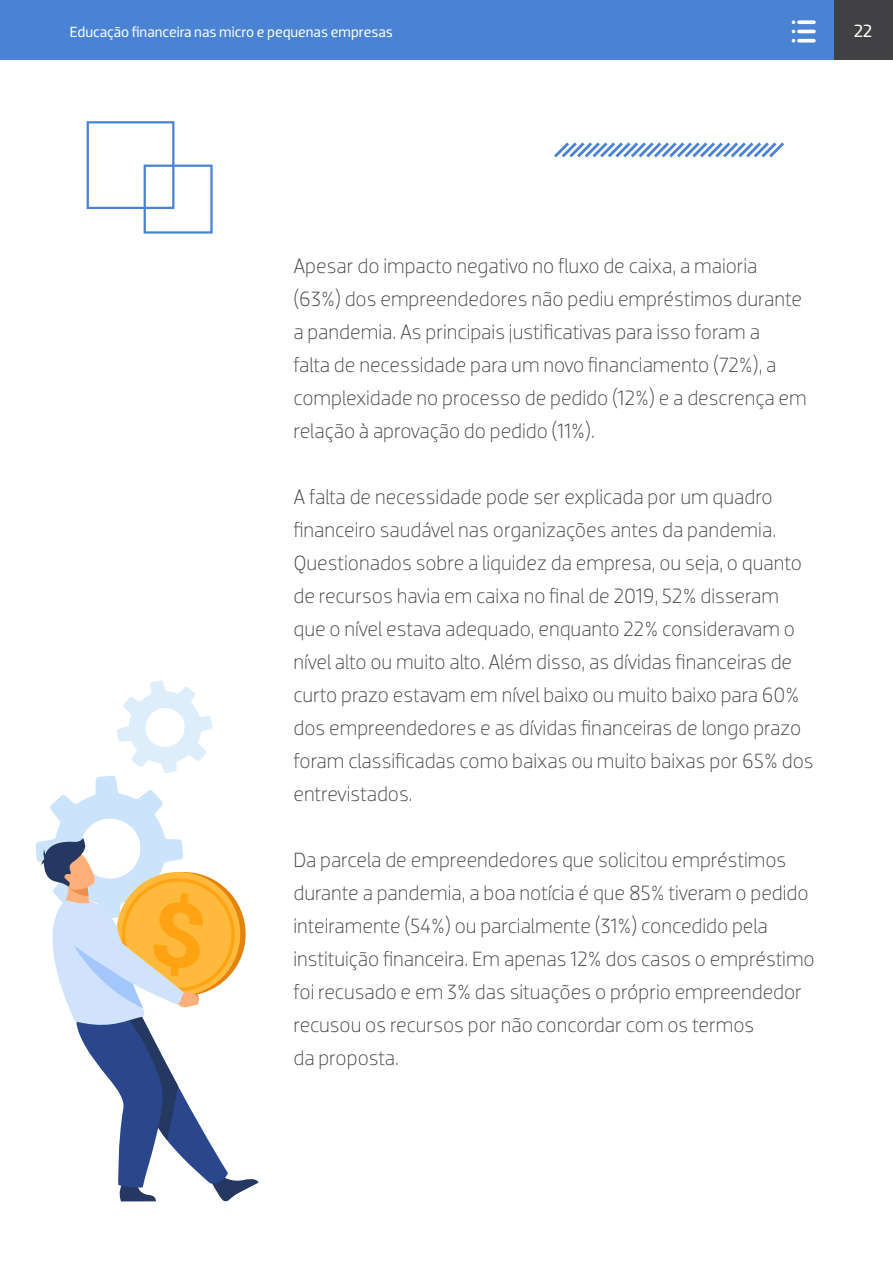
<style>
.page{position:relative;width:893px;height:1263px;background:#fff}
.page>*{position:absolute;margin:0;border:0;box-sizing:border-box;transform-origin:0 0}
.t1{font:300 21px/33px "Dobra";color:#414042}
.t2{font:18px "Dobra";color:#fff}
.t3{font:15px "Dobra";color:#fff}
</style>
<div class="page">
<div style="left:833px;top:0;width:60px;height:60px;background:#414042"></div>
<div style="left:0;top:0;width:833px;height:60px;background:#4a82d4"></div>
<svg style="left:554px;top:142px;width:230px;height:16px"></svg>
<div style="left:87px;top:121px;width:87px;height:88px;border:2px solid #4a82d4"></div>
<div style="left:144px;top:165px;width:69px;height:69px;border:2px solid #4a82d4"></div>
<svg style="left:35px;top:680px;width:224px;height:522px"></svg>
<hr style="left:797px;top:30px;width:19px;height:3px;background:#fff;border-radius:2px">
<svg style="left:797px;top:20px;width:19px;height:4px"></svg>
<svg style="left:797px;top:39px;width:19px;height:4px"></svg>
<svg style="left:792px;top:20px;width:3px;height:4px"></svg>
<svg style="left:792px;top:39px;width:3px;height:4px"></svg>
<p class="t3" style="left:70px;top:24px;width:324px">Educação financeira nas micro e pequenas empresas</p>
<p class="t2" style="left:854px;top:20px;width:20px">22</p>
<p class="t1" style="left:293px;top:249px;width:515px">Apesar do impacto negativo no fluxo de caixa, a maioria (63%) dos empreendedores não pediu empréstimos durante a pandemia. As principais justificativas para isso foram a<br>falta de necessidade para um novo financiamento (72%), a complexidade no processo de pedido (12%) e a descrença em relação à aprovação do pedido (11%).</p>
<p class="t1" style="left:293px;top:480px;width:522px">A falta de necessidade pode ser explicada por um quadro financeiro saudável nas organizações antes da pandemia.<br>Questionados sobre a liquidez da empresa, ou seja, o quanto de recursos havia em caixa no final de 2019, 52% disseram que o nível estava adequado, enquanto 22% consideravam o nível alto ou muito alto. Além disso, as dívidas financeiras de curto prazo estavam em nível baixo ou muito baixo para 60% dos empreendedores e as dívidas financeiras de longo prazo foram classificadas como baixas ou muito baixas por 65% dos entrevistados.</p>
<p class="t1" style="left:293px;top:843px;width:523px">Da parcela de empreendedores que solicitou empréstimos durante a pandemia, a boa notícia é que 85% tiveram o pedido inteiramente (54%) ou parcialmente (31%) concedido pela instituição financeira. Em apenas 12% dos casos o empréstimo foi recusado e em 3% das situações o próprio empreendedor recusou os recursos por não concordar com os termos<br>da proposta.</p>
</div>
